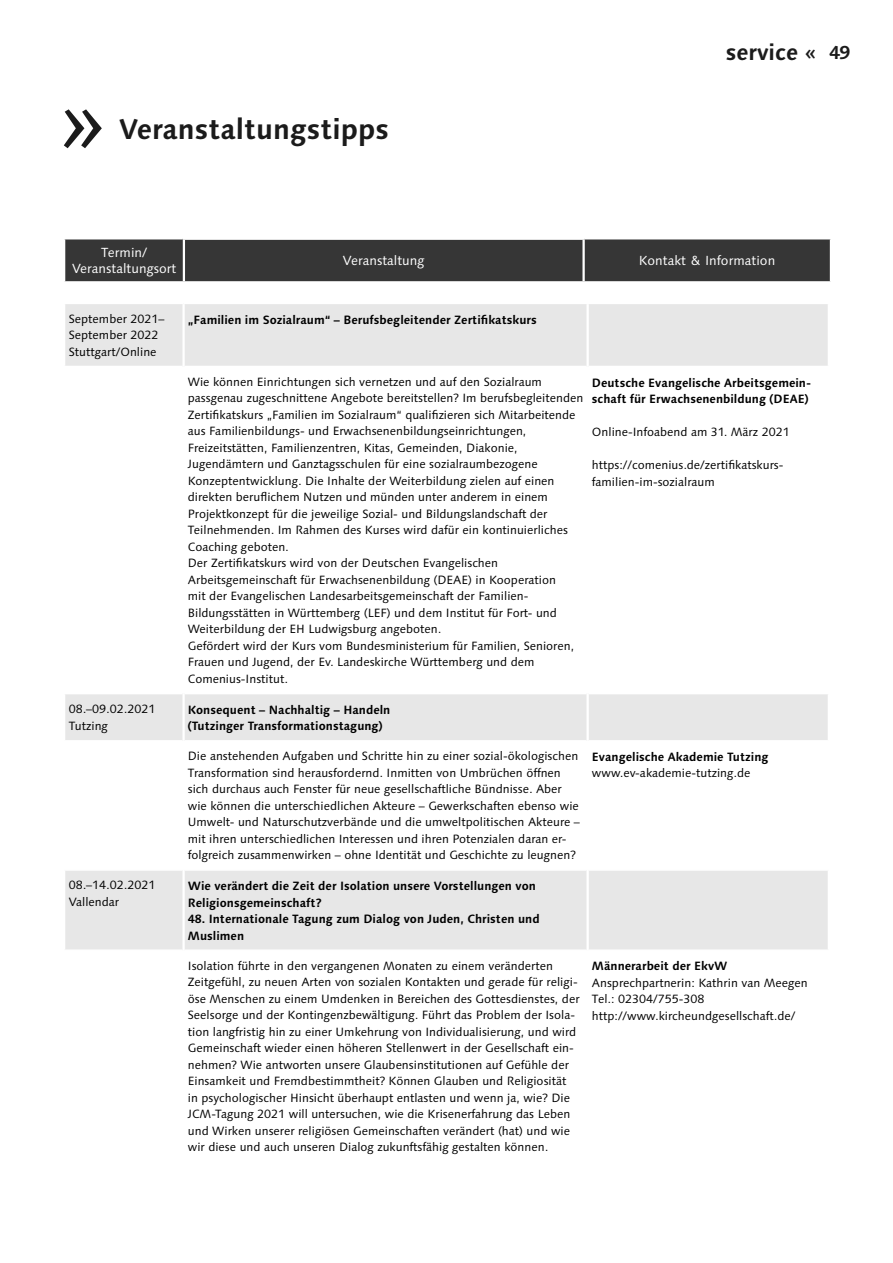
<style>
.page{position:relative;width:893px;height:1263px;background:#fff}
.page>*{position:absolute;margin:0;border:0;box-sizing:border-box;transform-origin:0 0}
.t1{font:700 28.5px "Linotype Syntax";color:#1b1b1b}
.t2{font:700 22.5px "Linotype Syntax";color:#1b1b1b}
.t3{font:13.2px/16.5px "Linotype Syntax";letter-spacing:.005em;color:#fff;text-align:center}
.t4{font:12px/16.5px "Linotype Syntax";color:#000}
.t5{font:700 12px/16.5px "Linotype Syntax";color:#000}
.s1{font-size:18.75px}
</style>
<div class="page">
<svg style="left:64px;top:109px;width:38px;height:39px"></svg>
<svg style="left:65px;top:304px;width:763px;height:645px"></svg>
<hr style="left:64px;top:366px;width:118px;height:1px;background:#fff">
<hr style="left:185px;top:366px;width:401px;height:1px;background:#fff">
<hr style="left:589px;top:366px;width:240px;height:1px;background:#fff">
<hr style="left:64px;top:693px;width:118px;height:1px;background:#fff">
<hr style="left:185px;top:693px;width:401px;height:1px;background:#fff">
<hr style="left:589px;top:693px;width:240px;height:1px;background:#fff">
<hr style="left:64px;top:740px;width:118px;height:2px;background:#fff">
<hr style="left:185px;top:740px;width:401px;height:2px;background:#fff">
<hr style="left:589px;top:740px;width:240px;height:2px;background:#fff">
<hr style="left:64px;top:869px;width:118px;height:2px;background:#fff">
<hr style="left:185px;top:869px;width:401px;height:2px;background:#fff">
<hr style="left:589px;top:869px;width:240px;height:2px;background:#fff">
<hr style="left:182px;top:304px;width:3px;height:62px;background:#fff">
<hr style="left:586px;top:304px;width:3px;height:62px;background:#fff">
<hr style="left:182px;top:366px;width:3px;height:328px;background:#fff">
<hr style="left:586px;top:366px;width:3px;height:328px;background:#fff">
<hr style="left:182px;top:694px;width:3px;height:47px;background:#fff">
<hr style="left:586px;top:694px;width:3px;height:47px;background:#fff">
<hr style="left:182px;top:741px;width:3px;height:129px;background:#fff">
<hr style="left:586px;top:741px;width:3px;height:129px;background:#fff">
<hr style="left:182px;top:870px;width:3px;height:80px;background:#fff">
<hr style="left:586px;top:870px;width:3px;height:80px;background:#fff">
<div style="left:65px;top:239px;width:765px;height:42px;background:#363636"></div>
<hr style="left:183px;top:238px;width:402px;height:2px;background:#fff">
<hr style="left:183px;top:240px;width:2px;height:41px;background:#fff">
<hr style="left:582px;top:240px;width:3px;height:41px;background:#fff">
<h1 class="t1" style="left:119px;top:117px;width:272px">Veranstaltungstipps</h1>
<h2 class="t2" style="left:726px;top:43px;width:126px">service « <span class="s1">49</span></h2>
<p class="t3" style="left:72px;top:245px;width:106px">Termin/<br>Veranstaltungsort</p>
<p class="t3" style="left:343px;top:254px;width:83px">Veranstaltung</p>
<p class="t3" style="left:639px;top:254px;width:138px">Kontakt &amp; Information</p>
<p class="t4" style="left:69px;top:311px;width:97px">September 2021–<br>September 2022<br>Stuttgart/Online</p>
<p class="t5" style="left:188px;top:312px;width:351px">„Familien im Sozialraum“ – Berufsbegleitender Zertifikatskurs</p>
<p class="t4" style="left:188px;top:375px;width:397px">Wie können Einrichtungen sich vernetzen und auf den Sozialraum passgenau zugeschnittene Angebote bereitstellen? Im berufsbegleitenden Zertifikatskurs „Familien im Sozialraum“ qualifizieren sich Mitarbeitende aus Familienbildungs- und Erwachsenenbildungseinrichtungen, Freizeitstätten, Familienzentren, Kitas, Gemeinden, Diakonie, Jugendämtern und Ganztagsschulen für eine sozialraumbezogene Konzeptentwicklung. Die Inhalte der Weiterbildung zielen auf einen direkten beruflichem Nutzen und münden unter anderem in einem Projektkonzept für die jeweilige Sozial- und Bildungslandschaft der Teilnehmenden. Im Rahmen des Kurses wird dafür ein kontinuierliches Coaching geboten.<br>Der Zertifikatskurs wird von der Deutschen Evangelischen Arbeitsgemeinschaft für Erwachsenenbildung (DEAE) in Kooperation<br>mit der Evangelischen Landesarbeitsgemeinschaft der Familien-Bildungsstätten in Württemberg (LEF) und dem Institut für Fort- und Weiterbildung der EH Ludwigsburg angeboten.<br>Gefördert wird der Kurs vom Bundesministerium für Familien, Senioren, Frauen und Jugend, der Ev. Landeskirche Württemberg und dem Comenius-Institut.</p>
<p class="t5" style="left:592px;top:375px;width:221px">Deutsche Evangelische Arbeitsgemein&shy;schaft für Erwachsenenbildung (DEAE)</p>
<p class="t4" style="left:592px;top:425px;width:199px">Online-Infoabend am 31. März 2021</p>
<p class="t4" style="left:592px;top:458px;width:193px">https://comenius.de/zertifikatskurs&shy;familien-im-sozialraum</p>
<p class="t4" style="left:69px;top:702px;width:88px">08.–09.02.2021<br>Tutzing</p>
<p class="t5" style="left:188px;top:702px;width:204px">Konsequent – Nachhaltig – Handeln (Tutzinger Transformationstagung)</p>
<p class="t4" style="left:188px;top:749px;width:394px">Die anstehenden Aufgaben und Schritte hin zu einer sozial-ökologischen Transformation sind herausfordernd. Inmitten von Umbrüchen öffnen sich durchaus auch Fenster für neue gesellschaftliche Bündnisse. Aber wie können die unterschiedlichen Akteure – Gewerkschaften ebenso wie Umwelt- und Naturschutzverbände und die umweltpolitischen Akteure – mit ihren unterschiedlichen Interessen und ihren Potenzialen daran er&shy;folgreich zusammenwirken – ohne Identität und Geschichte zu leugnen?</p>
<p class="t5" style="left:592px;top:749px;width:178px">Evangelische Akademie Tutzing</p>
<p class="t4" style="left:592px;top:766px;width:160px">www.ev-akademie-tutzing.de</p>
<p class="t4" style="left:69px;top:878px;width:88px">08.–14.02.2021<br>Vallendar</p>
<p class="t5" style="left:188px;top:879px;width:350px">Wie verändert die Zeit der Isolation unsere Vorstellungen von<br>Religionsgemeinschaft?</p>
<p class="t5" style="left:188px;top:912px;width:353px">48. Internationale Tagung zum Dialog von Juden, Christen und<br>Muslimen</p>
<p class="t4" style="left:188px;top:958px;width:393px">Isolation führte in den vergangenen Monaten zu einem veränderten Zeitgefühl, zu neuen Arten von sozialen Kontakten und gerade für religi&shy;öse Menschen zu einem Umdenken in Bereichen des Gottesdienstes, der Seelsorge und der Kontingenzbewältigung. Führt das Problem der Isola&shy;tion langfristig hin zu einer Umkehrung von Individualisierung, und wird Gemeinschaft wieder einen höheren Stellenwert in der Gesellschaft ein&shy;nehmen? Wie antworten unsere Glaubensinstitutionen auf Gefühle der Einsamkeit und Fremdbestimmtheit? Können Glauben und Religiosität<br>in psychologischer Hinsicht überhaupt entlasten und wenn ja, wie? Die JCM-Tagung 2021 will untersuchen, wie die Krisenerfahrung das Leben und Wirken unserer religiösen Gemeinschaften verändert (hat) und wie wir diese und auch unseren Dialog zukunftsfähig gestalten können.</p>
<p class="t5" style="left:592px;top:959px;width:137px">Männerarbeit der EkvW</p>
<p class="t4" style="left:592px;top:975px;width:217px">Ansprechpartnerin: Kathrin van Meegen<br>Tel.: 02304/755-308 http://www.kircheundgesellschaft.de/</p>
</div>
